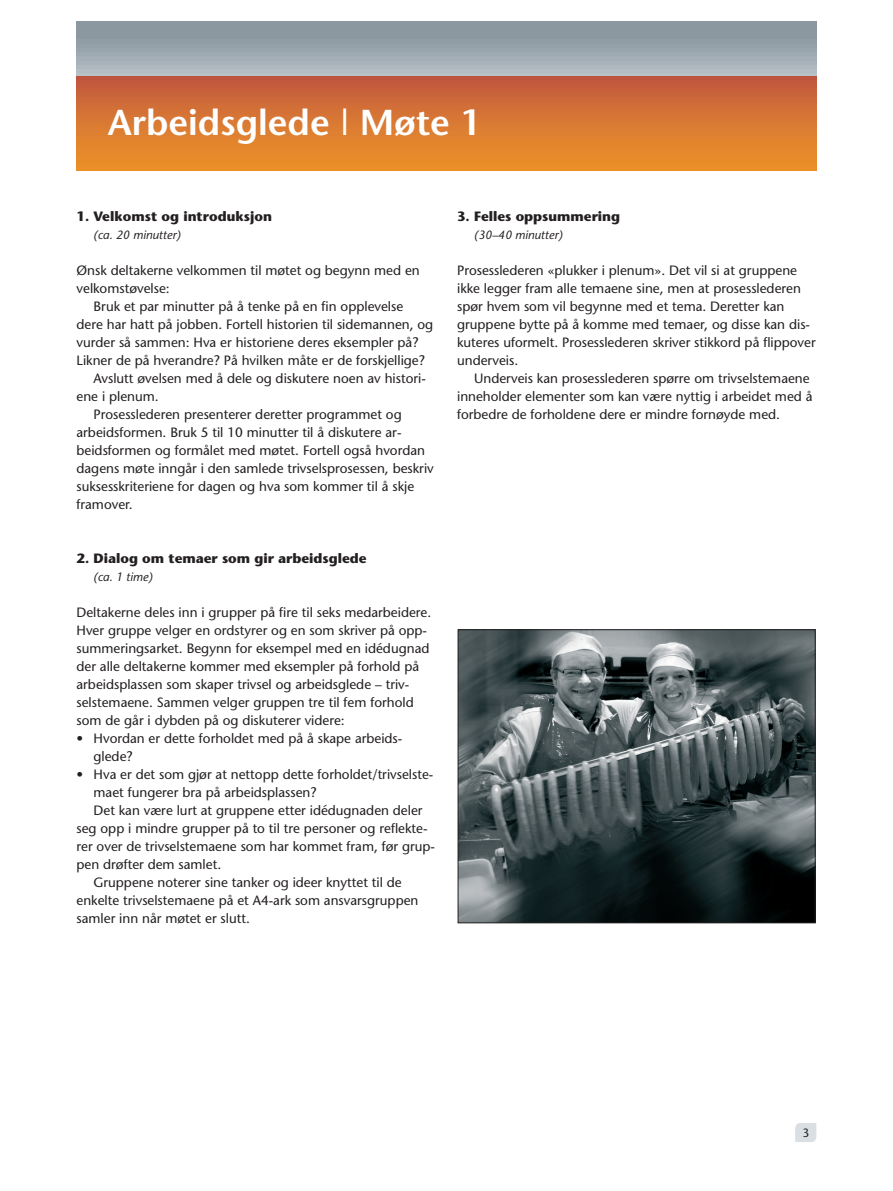
<style>
.page{position:relative;width:893px;height:1191px;background:#fff}
.page>*{position:absolute;margin:0;border:0;box-sizing:border-box;transform-origin:0 0}
.Undertittel{font:600 36px "Stone Sans";color:#fff}
.Normaltekst_m_innryk{font:13.5px/18px "Stone Sans";color:#231f20}
.Normaltekst{font:13.5px/18px "Stone Sans";color:#231f20}
.Liste_med_punkter{font:13.5px/18px "Stone Sans";color:#231f20}
.Møte_med_nummerering{font:700 13.5px "Stone Sans";color:#231f20}
.Tidsangivelse{font:italic 12px "Stone Sans";color:#231f20}
.t1{font:12px "Stone Sans";color:#231f20}
</style>
<div class="page">
<svg style="left:77px;top:21px;width:739px;height:56px;background:#9ba5ac"></svg>
<div style="left:77px;top:77px;width:739px;height:93px;background:linear-gradient(to bottom,#c25a3e,#ef9428)"></div>
<svg style="left:795px;top:1123px;width:21px;height:19px"></svg>
<img style="left:460px;top:631px;width:353px;height:290px">
<div style="left:458px;top:629px;width:357px;height:294px;border:1px solid #231f20"></div>
<p class="Undertittel" style="left:108px;top:100px;width:375px">Arbeidsglede | Møte 1</p>
<p class="Møte_med_nummerering" style="left:77px;top:207px;width:197px">1. Velkomst og introduksjon</p>
<p class="Tidsangivelse" style="left:94px;top:227px;width:89px">(ca. 20 minutter)</p>
<p class="Normaltekst" style="left:77px;top:261px;width:345px">Ønsk deltakerne velkommen til møtet og begynn med en velkomstøvelse:</p>
<p class="Normaltekst_m_innryk" style="left:77px;top:297px;width:358px;text-indent:17px">Bruk et par minutter på å tenke på en fin opplevelse<br>dere har hatt på jobben. Fortell historien til sidemannen, og vurder så sammen: Hva er historiene deres eksempler på?<br>Likner de på hverandre? På hvilken måte er de forskjellige?</p>
<p class="Normaltekst_m_innryk" style="left:77px;top:369px;width:351px;text-indent:17px">Avslutt øvelsen med å dele og diskutere noen av histori&shy;ene i plenum.</p>
<p class="Normaltekst_m_innryk" style="left:77px;top:405px;width:359px;text-indent:17px">Prosesslederen presenterer deretter programmet og arbeidsformen. Bruk 5 til 10 minutter til å diskutere ar&shy;beidsformen og formålet med møtet. Fortell også hvordan dagens møte inngår i den samlede trivselsprosessen, beskriv suksesskriteriene for dagen og hva som kommer til å skje framover.</p>
<p class="Møte_med_nummerering" style="left:77px;top:549px;width:292px">2. Dialog om temaer som gir arbeidsglede</p>
<p class="Tidsangivelse" style="left:94px;top:569px;width:61px">(ca. 1 time)</p>
<p class="Normaltekst" style="left:77px;top:603px;width:356px">Deltakerne deles inn i grupper på fire til seks medarbeidere.<br>Hver gruppe velger en ordstyrer og en som skriver på opp&shy;summeringsarket. Begynn for eksempel med en idédugnad der alle deltakerne kommer med eksempler på forhold på arbeidsplassen som skaper trivsel og arbeidsglede – triv&shy;selstemaene. Sammen velger gruppen tre til fem forhold som de går i dybden på og diskuterer videre:</p>
<p class="Liste_med_punkter" style="left:94px;top:729px;width:310px;text-indent:-17px">• Hvordan er dette forholdet med på å skape arbeids&shy;glede?</p>
<p class="Liste_med_punkter" style="left:94px;top:765px;width:341px;text-indent:-17px">• Hva er det som gjør at nettopp dette forholdet/trivselste&shy;maet fungerer bra på arbeidsplassen?</p>
<p class="Normaltekst_m_innryk" style="left:77px;top:801px;width:360px;text-indent:17px">Det kan være lurt at gruppene etter idédugnaden deler seg opp i mindre grupper på to til tre personer og reflekte&shy;rer over de trivselstemaene som har kommet fram, før grup&shy;pen drøfter dem samlet.</p>
<p class="Normaltekst_m_innryk" style="left:77px;top:873px;width:343px;text-indent:17px">Gruppene noterer sine tanker og ideer knyttet til de enkelte trivselstemaene på et A4-ark som ansvarsgruppen samler inn når møtet er slutt.</p>
<p class="Møte_med_nummerering" style="left:457px;top:207px;width:165px">3. Felles oppsummering</p>
<p class="Tidsangivelse" style="left:474px;top:227px;width:90px">(30–40 minutter)</p>
<p class="Normaltekst" style="left:457px;top:261px;width:360px">Prosesslederen «plukker i plenum». Det vil si at gruppene ikke legger fram alle temaene sine, men at prosesslederen spør hvem som vil begynne med et tema. Deretter kan gruppene bytte på å komme med temaer, og disse kan dis&shy;kuteres uformelt. Prosesslederen skriver stikkord på flippover underveis.</p>
<p class="Normaltekst_m_innryk" style="left:457px;top:369px;width:357px;text-indent:17px">Underveis kan prosesslederen spørre om trivselstemaene inneholder elementer som kan være nyttig i arbeidet med å forbedre de forholdene dere er mindre fornøyde med.</p>
<p class="t1" style="left:802px;top:1125px;width:8px">3</p>
</div>
